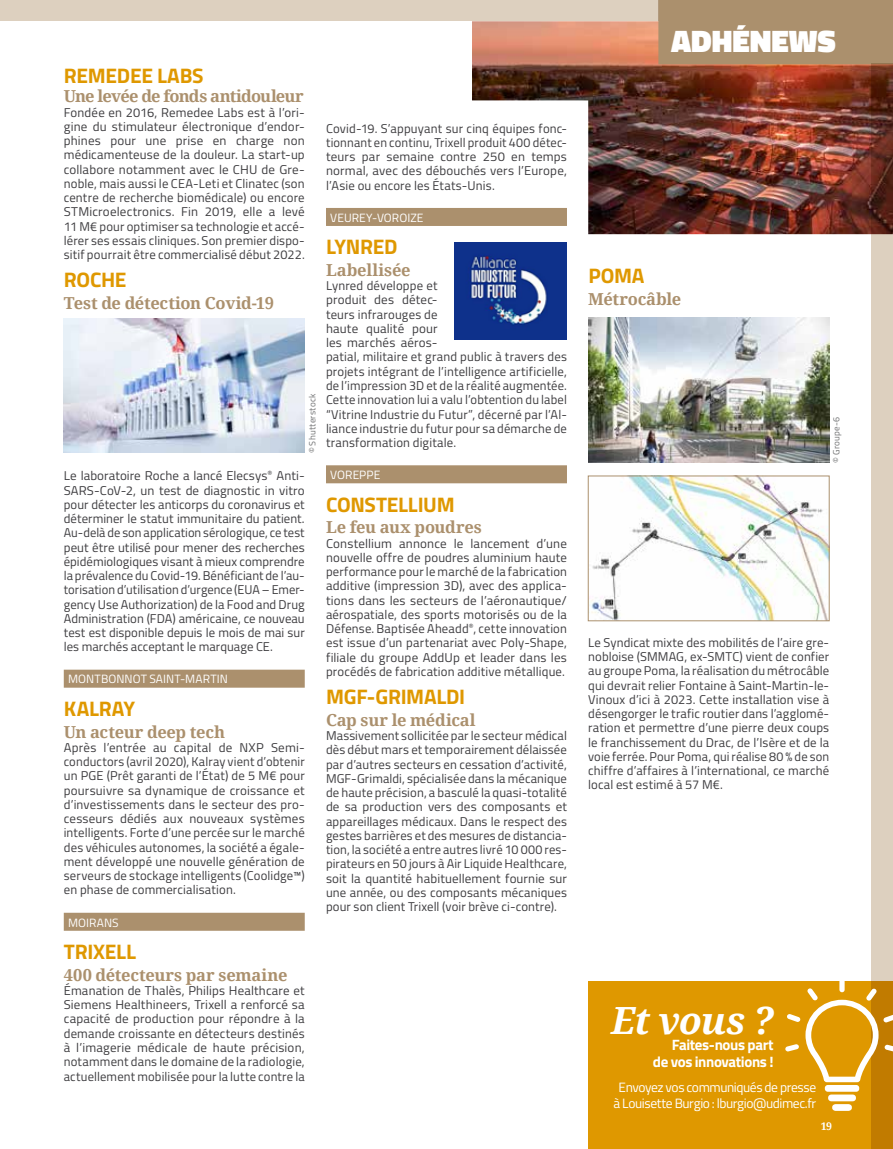
<style>
.page{position:relative;width:893px;height:1149px;background:#fff}
.page>*{position:absolute;margin:0;border:0;box-sizing:border-box;transform-origin:0 0}
.t1{font:italic 700 37.5px "Noto Serif";letter-spacing:-.025em;color:#fff}
.t2{font:900 31.5px "Titillium";color:#fff}
.t3{font:700 21px "Titillium";letter-spacing:-.015em;color:#df9800}
.t4{font:700 16.5px "Noto Serif";letter-spacing:-.015em;color:#ab906d}
.t5{font:700 16.5px "Noto Serif";letter-spacing:-.05em;color:#ab906d}
.t6{font:700 15px/16.5px "Titillium";letter-spacing:-.025em;color:#fff;text-align:right}
.t7{font:13.5px/16.5px "Titillium";letter-spacing:-.03em;color:#fff;text-align:center}
.t8{font:12.75px/14.2px "Titillium";letter-spacing:.01em;color:#3e3d40;text-align:justify}
.t9{font:12px "Titillium";letter-spacing:.005em;color:#fff}
.t10{font:700 10.5px "Noto Serif";color:#fff}
.t11{font:9px "Titillium";letter-spacing:.03em;color:#707172}
</style>
<div class="page">
<img style="left:472px;top:21px;width:399px;height:213px">
<div style="left:658px;top:0;width:235px;height:64px;background:#ab906d"></div>
<div style="left:588px;top:981px;width:305px;height:167px;background:#df9800"></div>
<svg style="left:871px;top:64px;width:22px;height:1084px;fill:#ddd0bf"></svg>
<div style="left:0;top:0;width:658px;height:21px;background:#ddd0bf"></div>
<div style="left:825px;top:1084px;width:34px;height:7px;background:#fff;border-radius:3px"></div>
<div style="left:828px;top:1094px;width:28px;height:6px;background:#fff;border-radius:3px"></div>
<svg style="left:832px;top:1103px;width:20px;height:7px"></svg>
<div style="left:839px;top:978px;width:6px;height:13px;background:#fff;border-radius:3px"></div>
<svg style="left:785px;top:988px;width:108px;height:93px"></svg>
<div style="left:64px;top:669px;width:241px;height:18px;background:#ab906d"></div>
<div style="left:64px;top:912px;width:241px;height:18px;background:#ab906d"></div>
<img style="left:64px;top:318px;width:241px;height:134px">
<div style="left:326px;top:208px;width:241px;height:18px;background:#ab906d"></div>
<div style="left:326px;top:465px;width:241px;height:18px;background:#ab906d"></div>
<img style="left:455px;top:242px;width:112px;height:98px">
<img style="left:588px;top:317px;width:241px;height:145px">
<img style="left:591px;top:477px;width:236px;height:142px">
<div style="left:588px;top:475px;width:241px;height:146px;border:1px solid #ab906d"></div>
<h3 class="t3" style="left:64px;top:59px;width:141px">REMEDEE LABS</h3>
<p class="t5" style="left:64px;top:85px;width:242px">Une levée de fonds antidouleur</p>
<p class="t8" style="left:64px;top:104px;width:242px">Fondée en 2016, Remedee Labs est à l’ori&shy;gine du stimulateur électronique d’endor&shy;phines pour une prise en charge non médicamenteuse de la douleur. La start-up collabore notamment avec le CHU de Gre&shy;noble, mais aussi le CEA-Leti et Clinatec (son centre de recherche biomédicale) ou encore STMicroelectronics. Fin 2019, elle a levé 11 M€ pour optimiser sa technologie et accé&shy;lérer ses essais cliniques. Son premier dispo&shy;sitif pourrait être commercialisé début 2022.</p>
<h3 class="t3" style="left:64px;top:264px;width:64px">ROCHE</h3>
<p class="t4" style="left:64px;top:291px;width:212px">Test de détection Covid-19</p>
<p class="t11" style="left:306px;top:453px;width:61px;rotate:-90deg">© Shutterstock</p>
<p class="t8" style="left:64px;top:468px;width:242px">Le laboratoire Roche a lancé Elecsys<sup>®</sup> Anti-SARS-CoV-2, un test de diagnostic in vitro pour détecter les anticorps du coronavirus et déterminer le statut immunitaire du patient.<br>Au-delà de son application sérologique, ce test peut être utilisé pour mener des recherches épidémiologiques visant à mieux comprendre la prévalence du Covid-19. Bénéficiant de l’au&shy;torisation d’utilisation d’urgence (EUA – Emer&shy;gency Use Authorization) de la Food and Drug Administration (FDA) américaine, ce nouveau test est disponible depuis le mois de mai sur les marchés acceptant le marquage CE.</p>
<p class="t9" style="left:68px;top:670px;width:161px">MONTBONNOT SAINT-MARTIN</p>
<h3 class="t3" style="left:64px;top:692px;width:73px">KALRAY</h3>
<p class="t4" style="left:64px;top:719px;width:163px">Un acteur deep tech</p>
<p class="t8" style="left:64px;top:739px;width:242px">Après l’entrée au capital de NXP Semi&shy;conductors (avril 2020), Kalray vient d’obtenir un PGE (Prêt garanti de l’État) de 5 M€ pour poursuivre sa dynamique de croissance et d’investissements dans le secteur des pro&shy;cesseurs dédiés aux nouveaux systèmes intelligents. Forte d’une percée sur le marché des véhicules autonomes, la société a égale&shy;ment développé une nouvelle génération de serveurs de stockage intelligents (Coolidge™) en phase de commercialisation.</p>
<p class="t9" style="left:68px;top:913px;width:52px">MOIRANS</p>
<h3 class="t3" style="left:64px;top:935px;width:74px">TRIXELL</h3>
<p class="t4" style="left:64px;top:962px;width:225px">400 détecteurs par semaine</p>
<p class="t8" style="left:64px;top:982px;width:242px">Émanation de Thalès, Philips Healthcare et Siemens Healthineers, Trixell a renforcé sa capacité de production pour répondre à la demande croissante en détecteurs destinés à l’imagerie médicale de haute précision, notamment dans le domaine de la radiologie, actuellement mobilisée pour la lutte contre la</p>
<p class="t8" style="left:326px;top:120px;width:242px">Covid-19. S’appuyant sur cinq équipes fonc&shy;tionnant en continu, Trixell produit 400 détec&shy;teurs par semaine contre 250 en temps normal, avec des débouchés vers l’Europe, l’Asie ou encore les États-Unis.</p>
<p class="t9" style="left:330px;top:209px;width:95px">VEUREY-VOROIZE</p>
<h3 class="t3" style="left:326px;top:231px;width:73px">LYNRED</h3>
<p class="t4" style="left:326px;top:258px;width:86px">Labellisée</p>
<p class="t8" style="left:326px;top:278px;width:242px;text-align:left">Lynred développe et<br>produit des détec-<br>teurs infrarouges de<br>haute qualité pour<br>les marchés aéros-<br>patial, militaire et grand public à travers des projets intégrant de l’intelligence artificielle, de l’impression 3D et de la réalité augmentée.<br>Cette innovation lui a valu l’obtention du label “Vitrine Industrie du Futur”, décerné par l’Al&shy;liance industrie du futur pour sa démarche de transformation digitale.</p>
<p class="t9" style="left:330px;top:466px;width:51px">VOREPPE</p>
<h3 class="t3" style="left:326px;top:488px;width:130px">CONSTELLIUM</h3>
<p class="t4" style="left:326px;top:515px;width:157px">Le feu aux poudres</p>
<p class="t8" style="left:326px;top:535px;width:242px">Constellium annonce le lancement d’une nouvelle offre de poudres aluminium haute performance pour le marché de la fabrication additive (impression 3D), avec des applica&shy;tions dans les secteurs de l’aéronautique/ aérospatiale, des sports motorisés ou de la Défense. Baptisée Aheadd<sup>®</sup>, cette innovation est issue d’un partenariat avec Poly-Shape, filiale du groupe AddUp et leader dans les procédés de fabrication additive métallique.</p>
<h3 class="t3" style="left:326px;top:680px;width:141px">MGF-GRIMALDI</h3>
<p class="t4" style="left:326px;top:708px;width:151px">Cap sur le médical</p>
<p class="t8" style="left:326px;top:727px;width:242px">Massivement sollicitée par le secteur médical dès début mars et temporairement délaissée par d’autres secteurs en cessation d’activité, MGF-Grimaldi, spécialisée dans la mécanique de haute précision, a basculé la quasi-totalité de sa production vers des composants et appareillages médicaux. Dans le respect des gestes barrières et des mesures de distancia&shy;tion, la société a entre autres livré 10 000 res&shy;pirateurs en 50 jours à Air Liquide Healthcare, soit la quantité habituellement fournie sur une année, ou des composants mécaniques pour son client Trixell (voir brève ci-contre).</p>
<h2 class="t2" style="left:671px;top:18px;width:166px">ADHÉNEWS</h2>
<h3 class="t3" style="left:588px;top:259px;width:58px">POMA</h3>
<p class="t4" style="left:588px;top:287px;width:95px">Métrocâble</p>
<p class="t11" style="left:830px;top:462px;width:48px;rotate:-90deg">© Groupe-6</p>
<p class="t8" style="left:588px;top:634px;width:242px">Le Syndicat mixte des mobilités de l’aire gre&shy;nobloise (SMMAG, ex-SMTC) vient de confier au groupe Poma, la réalisation du métrocâble qui devrait relier Fontaine à Saint-Martin-le-Vinoux d’ici à 2023. Cette installation vise à désengorger le trafic routier dans l’agglomé&shy;ration et permettre d’une pierre deux coups le franchissement du Drac, de l’Isère et de la voie ferrée. Pour Poma, qui réalise 80 % de son chiffre d’affaires à l’international, ce marché local est estimé à 57 M€.</p>
<h1 class="t1" style="left:611px;top:993px;width:164px">Et vous ?</h1>
<p class="t6" style="left:653px;top:1035px;width:122px">Faites-nous part de vos innovations !</p>
<p class="t7" style="left:614px;top:1077px;width:204px">Envoyez vos communiqués de presse à Louisette Burgio : lburgio@udimec.fr</p>
<p class="t10" style="left:821px;top:1118px;width:13px">19</p>
</div>
